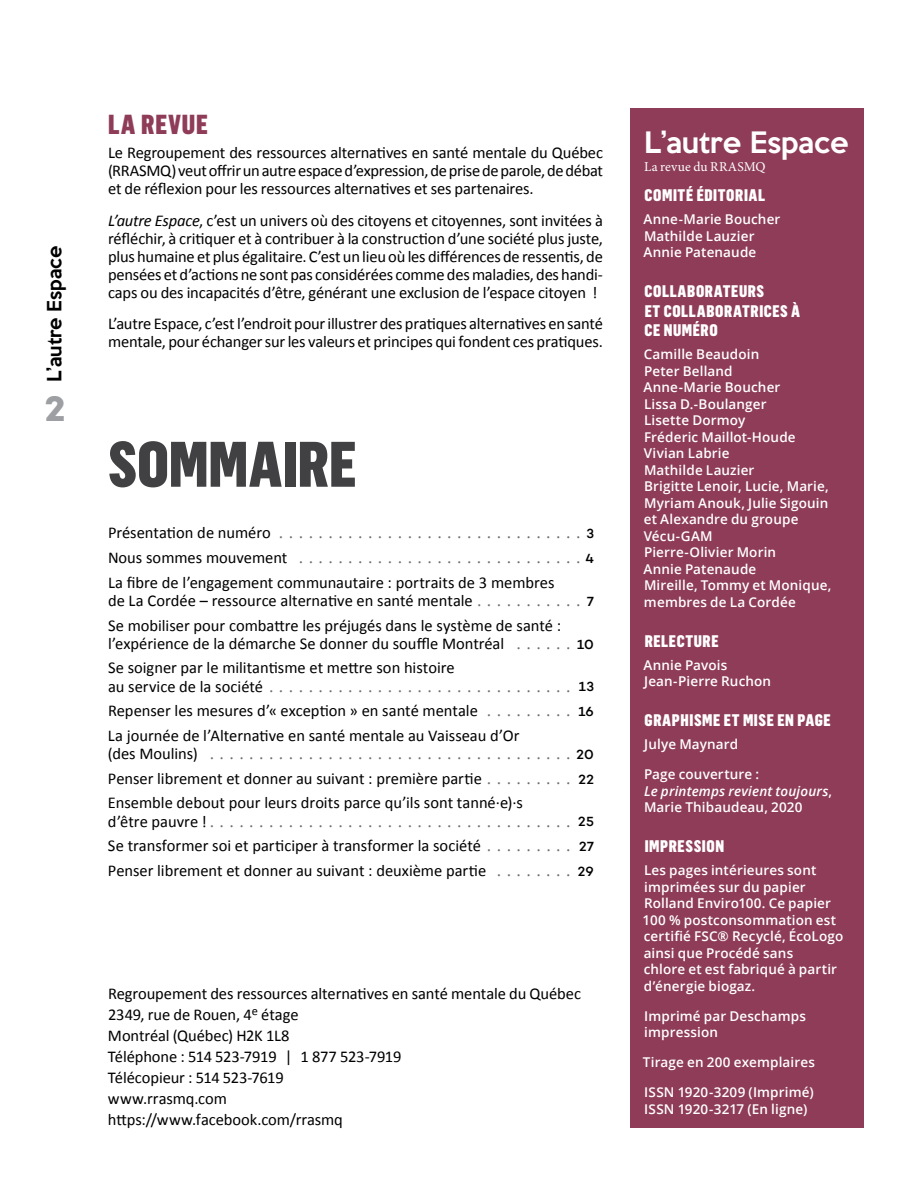
<style>
.page{position:relative;width:918px;height:1188px;background:#fff}
.page>*{position:absolute;margin:0;border:0;box-sizing:border-box;transform-origin:0 0}
.t1{font:900 63px "Flama Condensed";color:#414042}
.t2{font:700 36px "Campton";color:#9d9fa2}
.t3{font:500 27px "Keep Calm";color:#fff}
.t4{font:900 27px "Flama Condensed";letter-spacing:.04em;color:#8e3c57}
.t5{font:500 18px "Keep Calm";color:#000}
.t6{font:16.5px/18px "Calibri";letter-spacing:-.005em;color:#000}
.t7{font:16.5px/24.8px "Andale Mono";color:#6d6e71}
.t8{font:900 16.5px/19.5px "Flama Condensed";letter-spacing:.035em;color:#fff}
.t9{font:600 13.5px/16.5px "Open Sans";letter-spacing:.01em;color:#fff}
.t10{font:13.5px "Minion Pro";letter-spacing:.01em;color:#fff}
.s1{font-style:inherit}
.s2{font-style:italic}
.s3{font-family:"Calibri";color:#000}
.s4{font-family:"Campton";font-weight:500;font-size:13.5px;color:#000}
.s5{font-family:"Andale Mono";color:#6d6e71}
.s6{font-family:"Campton";font-weight:500;font-size:13.5px}
</style>
<div class="page">
<div style="left:630px;top:108px;width:234px;height:1019px;background:#8e3c57"></div>
<p class="t5" style="left:39px;top:382px;width:138px;rotate:-90deg"><span class="s1">L’</span>autre Espace</p>
<h2 class="t2" style="left:45px;top:386px;width:22px">2</h2>
<h3 class="t4" style="left:108px;top:107px;width:101px">LA REVUE</h3>
<p class="t6" style="left:108px;top:144px;width:497px;text-align:justify">Le Regroupement des ressources alternatives en santé mentale du Québec (RRASMQ) veut offrir un autre espace d’expression, de prise de parole, de débat et de réflexion pour les ressources alternatives et ses partenaires.</p>
<p class="t6" style="left:108px;top:211px;width:497px;text-align:justify"><span class="s2">L’autre Espace</span>, c’est un univers où des citoyens et citoyennes, sont invitées à réfléchir, à critiquer et à contribuer à la construction d’une société plus juste, plus humaine et plus égalitaire. C’est un lieu où les différences de ressentis, de pensées et d’actions ne sont pas considérées comme des maladies, des handi&shy;caps ou des incapacités d’être, générant une exclusion de l’espace citoyen !</p>
<p class="t6" style="left:108px;top:315px;width:497px">L’autre Espace, c’est l’endroit pour illustrer des pratiques alternatives en santé mentale, pour échanger sur les valeurs et principes qui fondent ces pratiques.</p>
<h1 class="t1" style="left:108px;top:424px;width:250px">SOMMAIRE</h1>
<p class="t7" style="left:108px;top:520px;width:488px"><span class="s3">Présentation de numéro</span> ............................... <span class="s4">3<br></span><span class="s3">Nous sommes mouvement</span> .............................<span class="s4">4</span></p>
<p class="t6" style="left:108px;top:574px;width:487px">La fibre de l’engagement communautaire : portraits de 3 membres<br>de La Cordée – ressource alternative en santé mentale<span class="s5">...........</span> <span class="s6">7</span></p>
<p class="t6" style="left:108px;top:616px;width:488px">Se mobiliser pour combattre les préjugés dans le système de santé : l’expérience de la démarche Se donner du souffle Montréal <span class="s5">......</span> <span class="s6">10</span></p>
<p class="t6" style="left:108px;top:659px;width:348px">Se soigner par le militantisme et mettre son histoire</p>
<p class="t7" style="left:108px;top:673px;width:487px"><span class="s3">au service de la société</span> ............................... <span class="s4">13</span></p>
<p class="t6" style="left:108px;top:698px;width:487px;line-height:24.8px">Repenser les mesures d’« exception » en santé mentale <span class="s5">.........</span> <span class="s6">16<br></span>La journée de l’Alternative en santé mentale au Vaisseau d’Or</p>
<p class="t7" style="left:108px;top:740px;width:488px"><span class="s3">(des Moulins)</span> ..................................... <span class="s4">20</span></p>
<p class="t6" style="left:108px;top:766px;width:488px;line-height:24.8px">Penser librement et donner au suivant : première partie<span class="s5">.........</span> <span class="s6">22<br></span>Ensemble debout pour leurs droits parce qu’ils sont tanné·e)·s</p>
<p class="t7" style="left:108px;top:808px;width:487px"><span class="s3">d’être pauvre !</span>..................................... <span class="s4">25</span></p>
<p class="t6" style="left:108px;top:833px;width:487px;line-height:24.8px">Se transformer soi et participer à transformer la société <span class="s5">.........</span> <span class="s6">27<br></span>Penser librement et donner au suivant : deuxième partie <span class="s5">........</span> <span class="s6">29</span></p>
<p class="t6" style="left:108px;top:983px;width:475px;line-height:21px">Regroupement des ressources alternatives en santé mentale du Québec 2349, rue de Rouen, 4<sup>e</sup> étage<br>Montréal (Québec) H2K 1L8<br>Téléphone : 514 523-7919 | 1 877 523-7919<br>Télécopieur : 514 523-7619<br>www.rrasmq.com<br>https://www.facebook.com/rrasmq</p>
<h3 class="t3" style="left:644px;top:119px;width:206px">L’autre Espace</h3>
<p class="t10" style="left:644px;top:157px;width:123px">La revue du RRASMQ</p>
<p class="t8" style="left:645px;top:185px;width:122px">COMITÉ ÉDITORIAL</p>
<p class="t9" style="left:644px;top:211px;width:138px">Anne-Marie Boucher<br>Mathilde Lauzier<br>Annie Patenaude</p>
<p class="t8" style="left:645px;top:281px;width:157px">COLLABORATEURS<br>ET COLLABORATRICES À<br>CE NUMÉRO</p>
<p class="t9" style="left:644px;top:346px;width:189px">Camille Beaudoin<br>Peter Belland<br>Anne-Marie Boucher<br>Lissa D.-Boulanger<br>Lisette Dormoy<br>Fréderic Maillot-Houde<br>Vivian Labrie<br>Mathilde Lauzier<br>Brigitte Lenoir, Lucie, Marie,<br>Myriam Anouk, Julie Sigouin et Alexandre du groupe<br>Vécu-GAM<br>Pierre-Olivier Morin<br>Annie Patenaude<br>Mireille, Tommy et Monique, membres de La Cordée</p>
<p class="t8" style="left:645px;top:630px;width:75px">RELECTURE</p>
<p class="t9" style="left:644px;top:656px;width:129px">Annie Pavois<br>Jean-Pierre Ruchon</p>
<p class="t8" style="left:645px;top:710px;width:188px">GRAPHISME ET MISE EN PAGE</p>
<p class="t9" style="left:644px;top:736px;width:96px">Julye Maynard</p>
<p class="t9" style="left:644px;top:766px;width:190px">Page couverture :<br><span class="s2">Le printemps revient toujours</span>,<br>Marie Thibaudeau, 2020</p>
<p class="t8" style="left:645px;top:836px;width:81px">IMPRESSION</p>
<p class="t9" style="left:643px;top:862px;width:202px">Les pages intérieures sont imprimées sur du papier<br>Rolland Enviro100. Ce papier<br>100 % postconsommation est certifié FSC® Recyclé, ÉcoLogo ainsi que Procédé sans<br>chlore et est fabriqué à partir d’énergie biogaz.</p>
<p class="t9" style="left:644px;top:1007px;width:163px">Imprimé par Deschamps impression</p>
<p class="t9" style="left:643px;top:1054px;width:173px">Tirage en 200 exemplaires</p>
<p class="t9" style="left:644px;top:1084px;width:171px">ISSN 1920-3209 (Imprimé)<br>ISSN 1920-3217 (En ligne)</p>
</div>
